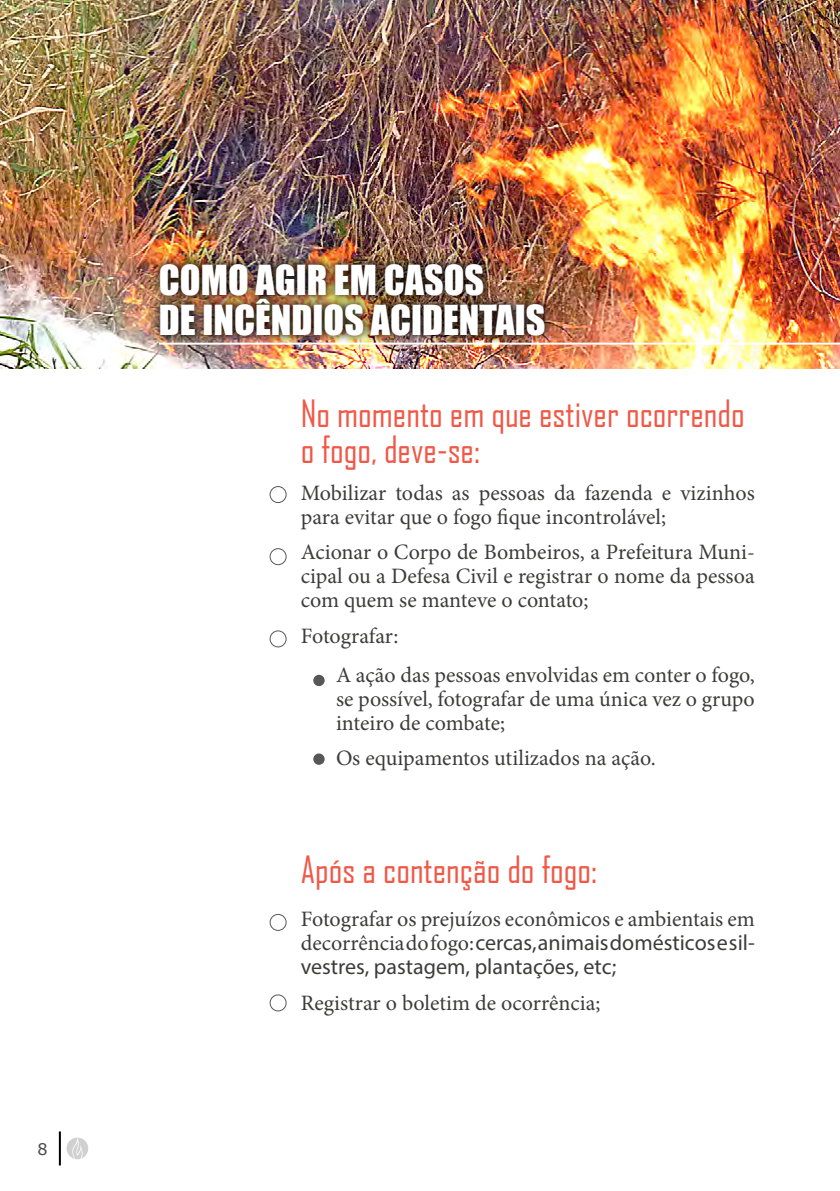
<style>
.page{position:relative;width:840px;height:1191px;background:#fff}
.page>*{position:absolute;margin:0;border:0;box-sizing:border-box;transform-origin:0 0}
.t1{font:38px/40px "Impact";color:#fff}
.t2{font:36px/36px "Agency FB";color:#f05847}
.t3{font:22px/24px "Minion Pro";color:#3c3c3b}
.t4{font:22px/24px "Myriad Pro";color:#3c3c3b}
.t5{font:16px "Verdana";color:#4a4a49}
.s1{font-family:"Minion Pro"}
</style>
<div class="page">
<svg style="left:67px;top:1137px;width:21px;height:22px"></svg>
<hr style="left:59px;top:1131px;width:2px;height:34px;background:#000">
<div style="left:269px;top:486px;width:17px;height:17px;border:1px solid #575756;border-radius:50%"></div>
<div style="left:269px;top:548px;width:17px;height:17px;border:1px solid #575756;border-radius:50%"></div>
<div style="left:269px;top:630px;width:17px;height:17px;border:1px solid #575756;border-radius:50%"></div>
<div style="left:269px;top:914px;width:17px;height:17px;border:1px solid #575756;border-radius:50%"></div>
<div style="left:269px;top:994px;width:17px;height:17px;border:1px solid #575756;border-radius:50%"></div>
<div style="left:313px;top:675px;width:11px;height:11px;background:#575756;border-radius:50%"></div>
<div style="left:313px;top:753px;width:11px;height:12px;background:#575756;border-radius:50%"></div>
<img style="left:0;top:0;width:839px;height:369px">
<div style="left:150px;top:255px;width:405px;height:90px;background:#000;opacity:.75"></div>
<hr style="left:159px;top:343px;width:680px;height:2px;background:#fff">
<p class="t5" style="left:37px;top:1137px;width:12px">8</p>
<h1 class="t1" style="left:159px;top:259px;width:388px">COMO AGIR EM CASOS<br>DE INCÊNDIOS ACIDENTAIS</h1>
<h2 class="t2" style="left:300px;top:394px;width:445px">No momento em que estiver ocorrendo o fogo, deve-se:</h2>
<p class="t3" style="left:300px;top:481px;width:455px">Mobilizar todas as pessoas da fazenda e vizinhos para evitar que o fogo fique incontrolável;</p>
<p class="t3" style="left:300px;top:540px;width:455px;text-align:justify">Acionar o Corpo de Bombeiros, a Prefeitura Muni&shy;cipal ou a Defesa Civil e registrar o nome da pessoa com quem se manteve o contato;</p>
<p class="t3" style="left:336px;top:616px;width:420px;line-height:39.2px;text-indent:-35px">Fotografar:<br>A ação das pessoas envolvidas em conter o fogo,</p>
<p class="t3" style="left:336px;top:687px;width:420px">se possível, fotografar de uma única vez o grupo inteiro de combate;</p>
<p class="t3" style="left:336px;top:746px;width:321px">Os equipamentos utilizados na ação.</p>
<h2 class="t2" style="left:300px;top:851px;width:298px">Após a contenção do fogo:</h2>
<p class="t3" style="left:300px;top:907px;width:455px">Fotografar os prejuízos econômicos e ambientais em</p>
<p class="t4" style="left:300px;top:930px;width:455px"><span class="s1">decorrência do fogo:</span> cercas, animais domésticos e sil&shy;vestres, pastagem, plantações, etc;</p>
<p class="t3" style="left:300px;top:990px;width:301px">Registrar o boletim de ocorrência;</p>
</div>
